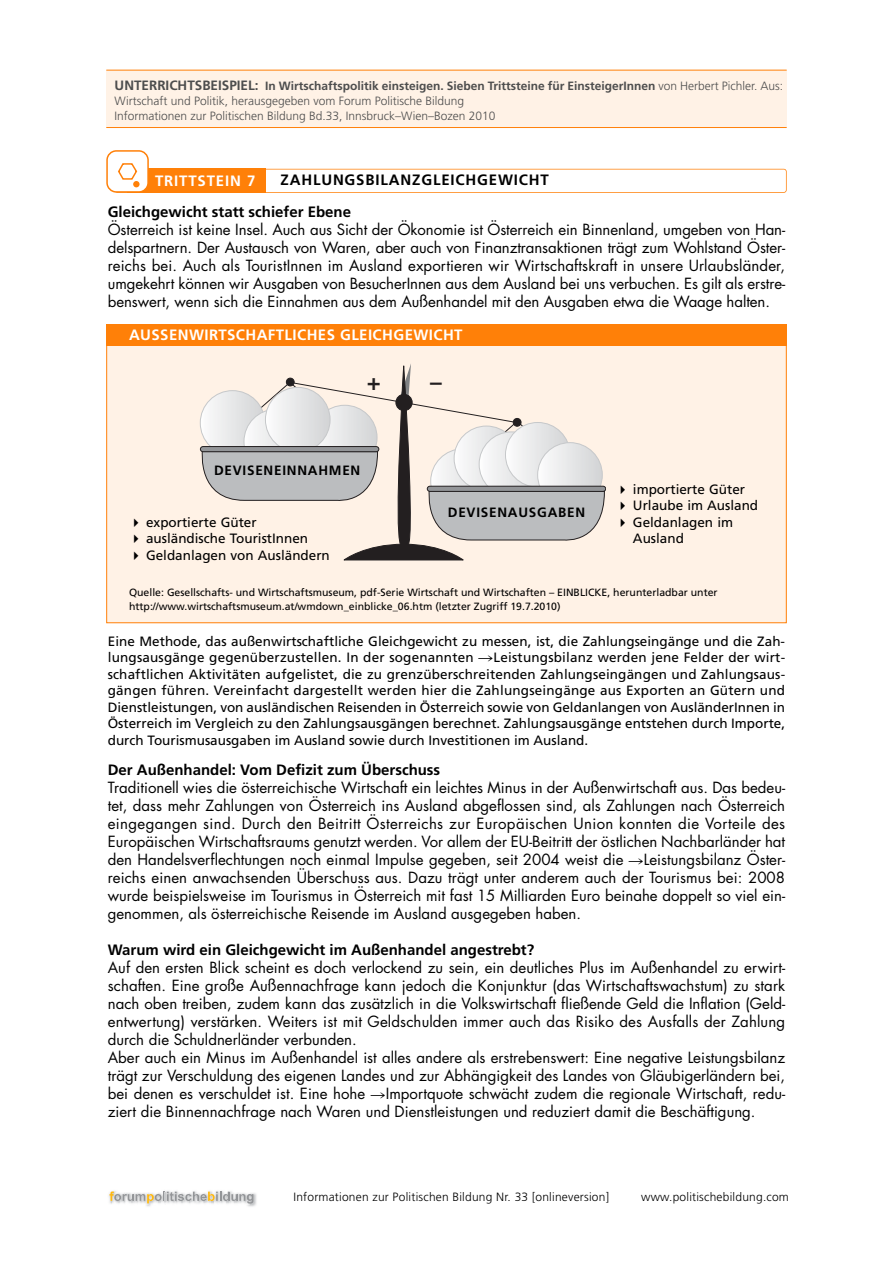
<style>
.page{position:relative;width:893px;height:1263px;background:#fff}
.page>*{position:absolute;margin:0;border:0;box-sizing:border-box;transform-origin:0 0}
.t1{font:700 23.4px "Frutiger";color:#231f20}
.t2{font:15px/18px "Futura";color:#000;text-align:justify}
.t3{font:700 15px "Frutiger";color:#000}
.t4{font:700 15px "Frutiger";letter-spacing:.03em;color:#fff}
.t5{font:700 15px "Frutiger";letter-spacing:.055em;color:#000}
.t6{font:700 15px "Frutiger";letter-spacing:.055em;color:#fff}
.t7{font:13.5px/16.5px "Frutiger";color:#000}
.t8{font:700 13.5px "Frutiger";letter-spacing:.055em;color:#000}
.t9{font:300 12px/15.5px "Frutiger";color:#4d4d4d}
.t10{font:300 12px "Frutiger";letter-spacing:.02em;color:#000}
.t11{font:10.5px/13.5px "Frutiger";color:#000}
.s1{font-weight:700;font-size:13.5px}
.s2{font-weight:700}
.s3{font-family:"European Pi Four";font-size:15px}
.s4{font-family:"European Pi Four"}
</style>
<div class="page">
<div style="left:106px;top:70px;width:681px;height:57px;background:#fff2e6"></div>
<hr style="left:106px;top:127px;width:681px;height:1px;background:#ff8008">
<hr style="left:106px;top:70px;width:681px;height:1px;background:#ff8008">
<img style="left:247px;top:1193px;width:10px;height:14px">
<svg style="left:109px;top:1191px;width:144px;height:14px"></svg>
<div style="left:107px;top:324px;width:679px;height:299px;background:#fff2e6"></div>
<div style="left:427px;top:486px;width:179px;height:6px;border:1px solid #231f20;border-radius:3px"></div>
<svg style="left:200px;top:364px;width:405px;height:196px"></svg>
<div style="left:106px;top:324px;width:681px;height:22px;background:#ff8008"></div>
<div style="left:115px;top:169px;width:672px;height:24px;border:2px solid #ff8008;border-radius:3px"></div>
<div style="left:128px;top:169px;width:138px;height:24px;background:#ff8008"></div>
<svg style="left:106px;top:150px;width:43px;height:43px"></svg>
<p class="t9" style="left:115px;top:79px;width:670px"><span class="s1">UNTERRICHTSBEISPIEL:</span> <span class="s2">In Wirtschaftspolitik einsteigen. Sieben Trittsteine für EinsteigerInnen</span> von Herbert Pichler. Aus:<br>Wirtschaft und Politik, herausgegeben vom Forum Politische Bildung<br>Informationen zur Politischen Bildung Bd.33, Innsbruck–Wien–Bozen 2010</p>
<p class="t6" style="left:155px;top:175px;width:102px">TRITTSTEIN 7</p>
<p class="t5" style="left:280px;top:174px;width:270px">ZAHLUNGSBILANZGLEICHGEWICHT</p>
<p class="t3" style="left:108px;top:206px;width:245px">Gleichgewicht statt schiefer Ebene</p>
<p class="t2" style="left:108px;top:222px;width:679px">Österreich ist keine Insel. Auch aus Sicht der Ökonomie ist Österreich ein Binnenland, umgeben von Han&shy;delspartnern. Der Austausch von Waren, aber auch von Finanztransaktionen trägt zum Wohlstand Öster&shy;reichs bei. Auch als TouristInnen im Ausland exportieren wir Wirtschaftskraft in unsere Urlaubsländer, umgekehrt können wir Ausgaben von BesucherInnen aus dem Ausland bei uns verbuchen. Es gilt als erstre&shy;benswert, wenn sich die Einnahmen aus dem Außenhandel mit den Ausgaben etwa die Waage halten.</p>
<p class="t4" style="left:129px;top:329px;width:335px">AUSSENWIRTSCHAFTLICHES GLEICHGEWICHT</p>
<h1 class="t1" style="left:367px;top:372px;width:16px">+</h1>
<h1 class="t1" style="left:430px;top:372px;width:13px">–</h1>
<p class="t8" style="left:214px;top:465px;width:148px">DEVISENEINNAHMEN</p>
<p class="t7" style="left:146px;top:515px;width:185px">exportierte Güter ausländische TouristInnen<br>Geldanlagen von Ausländern</p>
<p class="t8" style="left:448px;top:507px;width:139px">DEVISENAUSGABEN</p>
<p class="t7" style="left:633px;top:482px;width:127px">importierte Güter<br>Urlaube im Ausland<br>Geldanlagen im<br>Ausland</p>
<p class="t11" style="left:129px;top:587px;width:590px">Quelle: Gesellschafts- und Wirtschaftsmuseum, pdf-Serie Wirtschaft und Wirtschaften – EINBLICKE, herunterladbar unter http://www.wirtschaftsmuseum.at/wmdown_einblicke_06.htm (letzter Zugriff 19.7.2010)</p>
<p class="t7" style="left:108px;top:634px;width:679px;text-align:justify">Eine Methode, das außenwirtschaftliche Gleichgewicht zu messen, ist, die Zahlungseingänge und die Zah&shy;lungsausgänge gegenüberzustellen. In der sogenannten <span class="s3">-</span>Leistungsbilanz werden jene Felder der wirt&shy;schaftlichen Aktivitäten aufgelistet, die zu grenzüberschreitenden Zahlungseingängen und Zahlungsaus&shy;gängen führen. Vereinfacht dargestellt werden hier die Zahlungseingänge aus Exporten an Gütern und Dienstleistungen, von ausländischen Reisenden in Österreich sowie von Geldanlangen von AusländerInnen in Österreich im Vergleich zu den Zahlungsausgängen berechnet. Zahlungsausgänge entstehen durch Importe, durch Tourismusausgaben im Ausland sowie durch Investitionen im Ausland.</p>
<p class="t3" style="left:108px;top:764px;width:334px">Der Außenhandel: Vom Defizit zum Überschuss</p>
<p class="t2" style="left:108px;top:780px;width:679px">Traditionell wies die österreichische Wirtschaft ein leichtes Minus in der Außenwirtschaft aus. Das bedeu&shy;tet, dass mehr Zahlungen von Österreich ins Ausland abgeflossen sind, als Zahlungen nach Österreich eingegangen sind. Durch den Beitritt Österreichs zur Europäischen Union konnten die Vorteile des Europäischen Wirtschaftsraums genutzt werden. Vor allem der EU-Beitritt der östlichen Nachbarländer hat den Handelsverflechtungen noch einmal Impulse gegeben, seit 2004 weist die <span class="s4">-</span>Leistungsbilanz Öster&shy;reichs einen anwachsenden Überschuss aus. Dazu trägt unter anderem auch der Tourismus bei: 2008 wurde beispielsweise im Tourismus in Österreich mit fast 15 Milliarden Euro beinahe doppelt so viel ein&shy;genommen, als österreichische Reisende im Ausland ausgegeben haben.</p>
<p class="t3" style="left:108px;top:944px;width:428px">Warum wird ein Gleichgewicht im Außenhandel angestrebt?</p>
<p class="t2" style="left:108px;top:960px;width:679px;text-align:left">Auf den ersten Blick scheint es doch verlockend zu sein, ein deutliches Plus im Außenhandel zu erwirt&shy;schaften. Eine große Außennachfrage kann jedoch die Konjunktur (das Wirtschaftswachstum) zu stark nach oben treiben, zudem kann das zusätzlich in die Volkswirtschaft fließende Geld die Inflation (Geld&shy;entwertung) verstärken. Weiters ist mit Geldschulden immer auch das Risiko des Ausfalls der Zahlung durch die Schuldnerländer verbunden.<br>Aber auch ein Minus im Außenhandel ist alles andere als erstrebenswert: Eine negative Leistungsbilanz trägt zur Verschuldung des eigenen Landes und zur Abhängigkeit des Landes von Gläubigerländern bei, bei denen es verschuldet ist. Eine hohe <span class="s4">-</span>Importquote schwächt zudem die regionale Wirtschaft, redu&shy;ziert die Binnennachfrage nach Waren und Dienstleistungen und reduziert damit die Beschäftigung.</p>
<p class="t10" style="left:293px;top:1192px;width:317px">Informationen zur Politischen Bildung Nr. 33 [onlineversion]</p>
<p class="t10" style="left:641px;top:1192px;width:149px">www.politischebildung.com</p>
</div>
